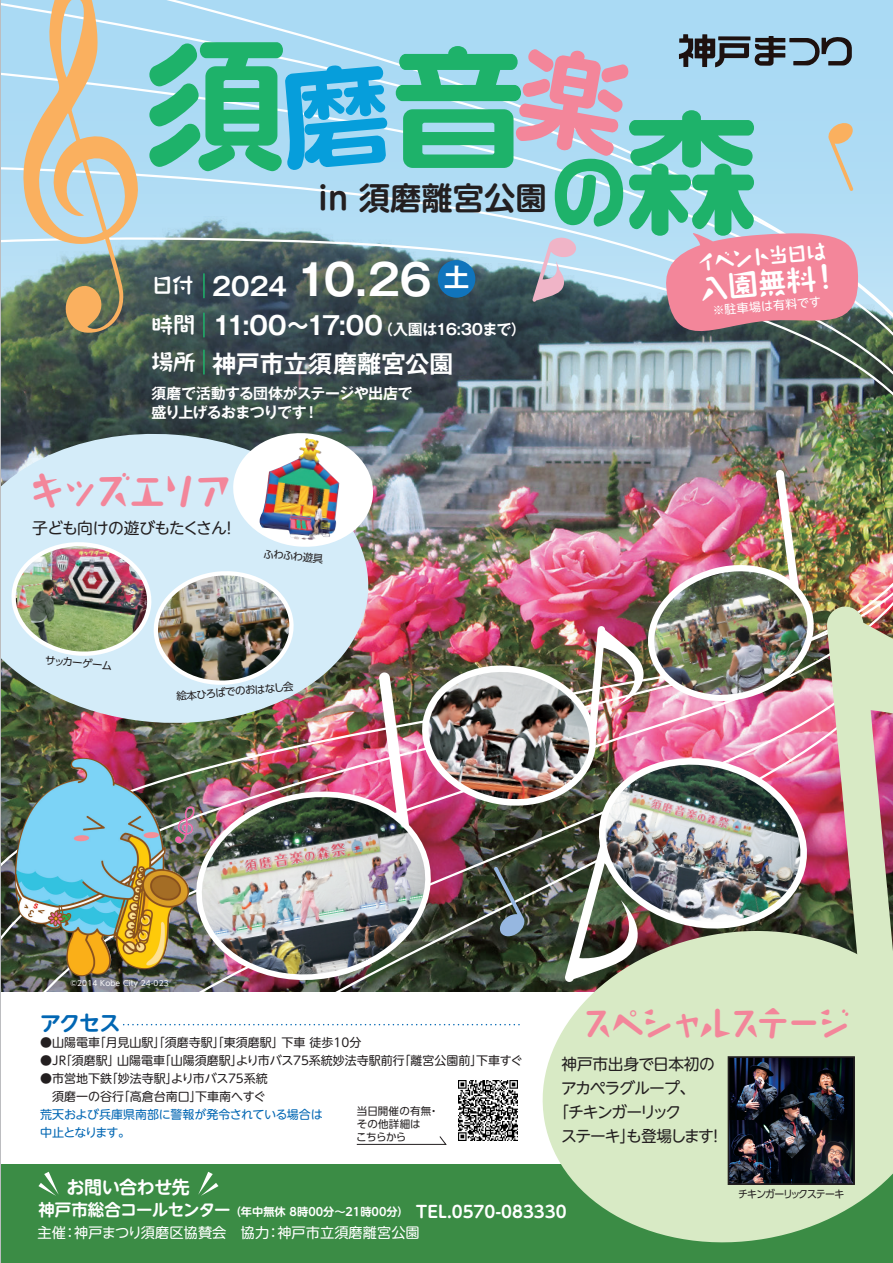
<style>
.page{position:relative;width:893px;height:1263px;background:#fff}
.page>*{position:absolute;margin:0;border:0;box-sizing:border-box;transform-origin:0 0}
.t1{font:138.9px "Logo Maru Std Extra";color:#1eb26a}
.t2{font:129.3px "Logo Maru Std Extra";color:#1eb26a}
.t3{font:77.55px "Logo Maru Std Extra";color:#1eb26a}
.t4{font:700 42.75px "Gothic MB101 Pr 6 De";color:#fff}
.t5{font:700 39px "Takarhythm Min De";letter-spacing:-.13em;color:#f3869a}
.t6{font:700 35.25px "Takarhythm Min De";letter-spacing:-.105em;color:#f3869a;scale:.95 1}
.t7{font:700 31.35px "UD Shin M Go Pr 6 De";color:#231f20}
.t8{font:700 30px "Takarhythm Min De";color:#fff}
.t9{font:700 24.3px "Gothic MB101 Pr 6 De";letter-spacing:-.005em;color:#fff}
.t10{font:700 21px "UD Shin M Go Pr 6 De";color:#0166b3}
.t11{font:700 20.7px "Takarhythm Min De";color:#fff}
.t12{font:700 18px "UD Shin M Go Pr 6 De";letter-spacing:-.025em;color:#fff}
.t13{font:700 16.5px "UD Shin M Go Pr 6 De";color:#fff}
.t14{font:15.75px "UD Shin M Go Pr 6";letter-spacing:-.06em;color:#231f20}
.t15{font:15.75px "UD Shin M Go Pr 6";letter-spacing:-.04em;color:#231f20}
.t16{font:15.75px "UD Shin M Go Pr 6";letter-spacing:-.02em;color:#231f20}
.t17{font:15.75px "UD Shin M Go Pr 6";letter-spacing:-.09em;color:#231f20}
.t18{font:700 15px/19.2px "Gothic MB101 Pr 6 De";letter-spacing:-.045em;color:#fff}
.t19{font:14.25px "UD Shin M Go Pr 6";color:#fff}
.t20{font:12px/18px "UD Shin M Go Pr 6";color:#231f20;text-align:right}
.t21{font:12px/18px "UD Shin M Go Pr 6";letter-spacing:-.025em;color:#0166b3}
.t22{font:12px "UD Shin M Go Pr 6";color:#fff}
.t23{font:10.5px "UD Shin Go Pr 6";letter-spacing:-.045em;color:#231f20}
.t24{font:10.5px/12.8px "UD Shin Go Pr 6";letter-spacing:.02em;color:#231f20}
.t25{font:10.5px "UD Shin Go Pr 6";letter-spacing:-.095em;color:#231f20;scale:.94 1}
.t26{font:7.5px "UD Shin Go Pr 6";letter-spacing:.02em;color:#fff}
.s1{font-family:"Takarhythm Min De";font-size:22.2px}
.s2{font-size:25.2px}
.s3{font-size:129.3px}
.s4{font-size:11.25px}
</style>
<div class="page">
<div style="left:0;top:1164px;width:893px;height:99px;background:#3b8c45"></div>
<img style="left:1px;top:0;width:892px;height:992px">
<svg style="left:1px;top:427px;width:373px;height:312px;background:#75878b"></svg>
<img style="left:15px;top:878px;width:170px;height:98px">
<img style="left:818px;top:606px;width:75px;height:310px">
<svg style="left:530px;top:916px;width:363px;height:327px;fill:#d8eac5"></svg>
<svg style="left:20px;top:0;width:120px;height:333px;background:#b5bdb0"></svg>
<svg style="left:124px;top:1024px;width:396px;height:1px"></svg>
<svg style="left:198px;top:1172px;width:20px;height:24px"></svg>
<svg style="left:38px;top:1172px;width:21px;height:24px"></svg>
<svg style="left:679px;top:34px;width:173px;height:33px;background:#6e8593"></svg>
<svg style="left:827px;top:122px;width:27px;height:69px;background:#c5cec6"></svg>
<svg style="left:532px;top:237px;width:45px;height:65px;background:#b4b3c3"></svg>
<img style="left:458px;top:1081px;width:60px;height:59px">
<svg style="left:356px;top:1136px;width:91px;height:9px"></svg>
<img style="left:731px;top:1059px;width:121px;height:123px">
<div style="left:728px;top:1056px;width:127px;height:129px;border:2px solid #231f20"></div>
<div style="left:438px;top:260px;width:37px;height:38px;background:#1074bc;border-radius:50%"></div>
<hr style="left:203px;top:274px;width:2px;height:24px;background:#1eb26a">
<hr style="left:203px;top:313px;width:2px;height:24px;background:#1eb26a">
<hr style="left:203px;top:350px;width:2px;height:24px;background:#1eb26a">
<img style="left:185px;top:779px;width:251px;height:213px">
<svg style="left:665px;top:229px;width:197px;height:126px;background:#c38896"></svg>
<img style="left:420px;top:470px;width:398px;height:512px">
<img style="left:11px;top:432px;width:400px;height:446px">
<hr style="left:0;top:0;width:1px;height:1263px;background:#bcbdc0">
<div style="left:279px;top:60px;width:112px;height:110px;background:#acdaf4"></div>
<div style="left:513px;top:41px;width:118px;height:118px;background:#abdaf4"></div>
<h1 class="t1" style="left:146px;top:6px;width:140px">須</h1>
<h2 class="t2" style="left:394px;top:16px;width:131px">音</h2>
<h3 class="t7" style="left:318px;top:172px;width:230px">in 須磨離宮公園</h3>
<h3 class="t4" style="left:151px;top:244px;width:319px"><span class="s1">日付</span> <span class="s2">2024</span> 10.26 <sup>土</sup></h3>
<p class="t18" style="left:151px;top:319px;width:376px"><sup>時間</sup> <span class="s2">11:00～17:00</span>（入園は16:30まで）</p>
<h3 class="t9" style="left:151px;top:343px;width:304px"><span class="s1">場所</span> 神戸市立須磨離宮公園</h3>
<p class="t18" style="left:151px;top:383px;width:263px">須磨で活動する団体がステージや出店で盛り上げるおまつりです！</p>
<h3 class="t3" style="left:550px;top:137px;width:207px">の<span class="s3">森</span></h3>
<h3 class="t11" style="left:697px;top:250px;width:131px;rotate:-5deg">イベント当日は</h3>
<h3 class="t8" style="left:698px;top:271px;width:142px;rotate:-5deg">入園無料！</h3>
<p class="t22" style="left:712px;top:301px;width:110px;rotate:-5deg">※駐車場は有料です</p>
<h3 class="t5" style="left:28px;top:468px;width:207px">キッズエリア</h3>
<h3 class="t15" style="left:32px;top:515px;width:206px">子ども向けの遊びもたくさん！</h3>
<p class="t23" style="left:264px;top:545px;width:62px;rotate:5deg">ふわふわ遊具</p>
<p class="t23" style="left:46px;top:651px;width:69px;rotate:5deg">サッカーゲーム</p>
<p class="t23" style="left:176px;top:688px;width:119px;rotate:-5deg">絵本ひろばでのおはなし会</p>
<p class="t26" style="left:71px;top:976px;width:100px">©2014 Kobe City 24-023</p>
<h3 class="t10" style="left:40px;top:1005px;width:82px">アクセス</h3>
<p class="t20" style="left:40px;top:1033px;width:323px">●山陽電車「月見山駅」「須磨寺駅」「東須磨駅」下車 徒歩10分</p>
<p class="t20" style="left:40px;top:1051px;width:484px">●JR「須磨駅」山陽電車「山陽須磨駅」より市バス75系統妙法寺駅前行「離宮公園前」下車すぐ</p>
<p class="t20" style="left:40px;top:1069px;width:229px">●市営地下鉄「妙法寺駅」より市バス75系統須磨一の谷行「高倉台南口」下車南へすぐ</p>
<p class="t21" style="left:40px;top:1105px;width:284px">荒天および兵庫県南部に警報が発令されている場合は中止となります。</p>
<p class="t24" style="left:356px;top:1104px;width:84px">当日開催の有無・その他詳細は<br>こちらから</p>
<h3 class="t12" style="left:67px;top:1171px;width:125px">お問い合わせ先</h3>
<h3 class="t6" style="left:581px;top:1003px;width:285px">スペシャルステージ</h3>
<h3 class="t16" style="left:562px;top:1051px;width:155px">神戸市出身で日本初の</h3>
<h3 class="t14" style="left:561px;top:1075px;width:136px">アカペラグループ、</h3>
<h3 class="t17" style="left:553px;top:1099px;width:129px">「チキンガーリック</h3>
<h3 class="t14" style="left:561px;top:1123px;width:164px">ステーキ」も登場します！</h3>
<p class="t25" style="left:738px;top:1185px;width:115px">チキンガーリックステーキ</p>
<h3 class="t13" style="left:38px;top:1198px;width:530px">神戸市総合コールセンター <span class="s4">（年中無休 8時00分～21時00分）</span> TEL.0570-083330</h3>
<p class="t19" style="left:37px;top:1221px;width:384px">主催：神戸まつり須磨区協賛会　協力：神戸市立須磨離宮公園</p>
</div>
